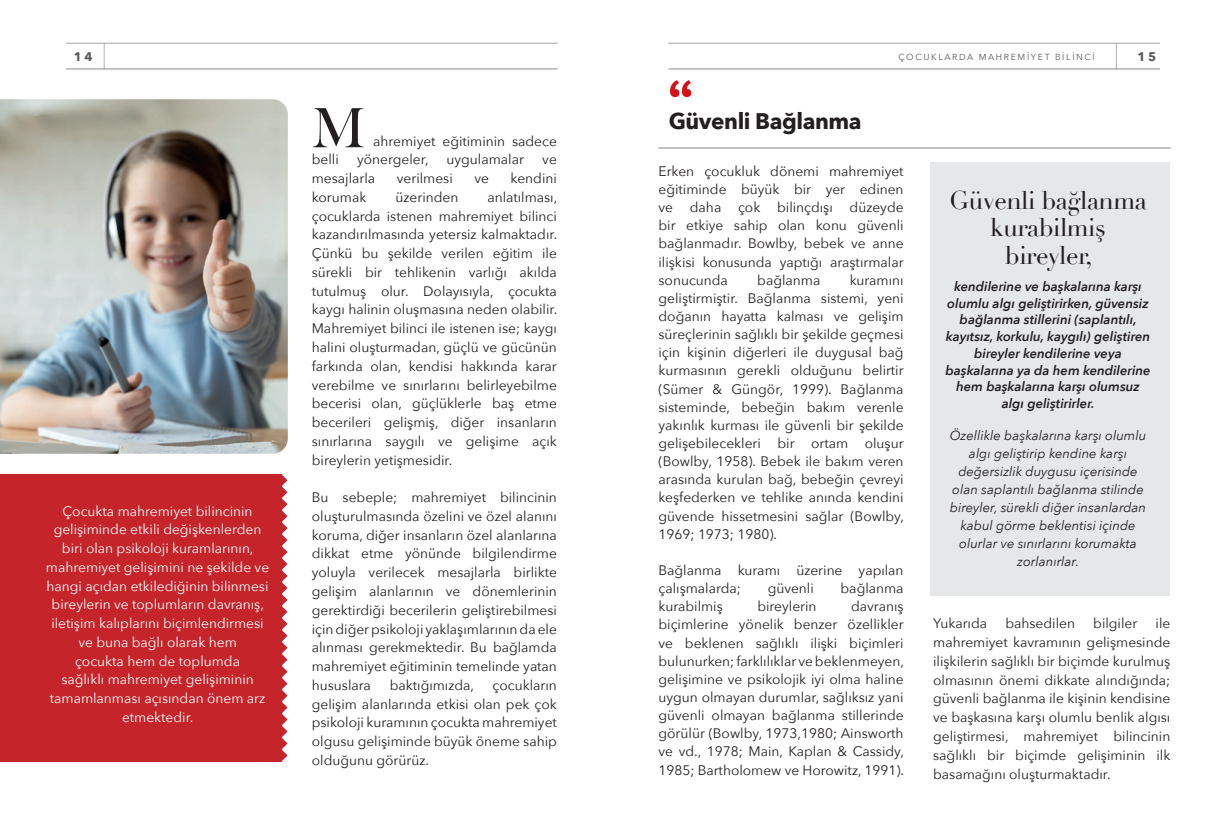
<style>
.page{position:relative;width:1226px;height:837px;background:#fff}
.page>*{position:absolute;margin:0;border:0;box-sizing:border-box;transform-origin:0 0}
.t1{font:81.25px "PT Sans";color:#db0d15}
.t2{font:500 54.25px "Big Caslon";color:#231f20}
.t3{font:25.12px/27.5px "Didot";letter-spacing:-.02em;color:#231f20;text-align:center}
.t4{font:700 22.5px "Avenir Next";letter-spacing:-.02em;color:#231f20}
.t5{font:13.75px/18.8px "Avenir Next";color:#231f20;text-align:justify}
.t6{font:13.75px/18.8px "Avenir Next";color:#fff;text-align:center}
.t7{font:italic 600 13.12px/16.8px "Avenir Next";color:#231f20;text-align:center}
.t8{font:italic 13.12px/17.9px "Avenir Next";color:#231f20;text-align:center}
.t9{font:700 12.5px "Avenir Next";color:#57585a}
.t10{font:8.75px "Avenir Next";letter-spacing:.19em;color:#57585a}
</style>
<div class="page">
<svg style="left:104px;top:43px;width:1px;height:26px"></svg>
<svg style="left:1116px;top:43px;width:1px;height:26px"></svg>
<img style="left:0;top:99px;width:288px;height:354px">
<div style="left:0;top:474px;width:282px;height:287px;background:#c4242a"></div>
<svg style="left:282px;top:475px;width:6px;height:286px"></svg>
<div style="left:930px;top:162px;width:240px;height:433px;background:#e6e7e9"></div>
<p class="t9" style="left:74px;top:46px;width:20px">14</p>
<p class="t10" style="left:898px;top:50px;width:198px">ÇOCUKLARDA MAHREMİYET BİLİNCİ</p>
<p class="t9" style="left:1138px;top:46px;width:20px">15</p>
<p class="t6" style="left:46px;top:500px;width:225px">Çocukta mahremiyet bilincinin gelişiminde etkili değişkenlerden biri olan psikoloji kuramlarının, mahremiyet gelişimini ne şekilde ve hangi açıdan etkilediğinin bilinmesi bireylerin ve toplumların davranış, iletişim kalıplarını biçimlendirmesi ve buna bağlı olarak hem<br>çocukta hem de toplumda<br>sağlıklı mahremiyet gelişiminin tamamlanması açısından önem arz etmektedir.</p>
<h2 class="t2" style="left:312px;top:83px;width:55px">M</h2>
<p class="t5" style="left:373px;top:131px;width:185px">ahremiyet eğitiminin sadece</p>
<p class="t5" style="left:312px;top:149px;width:28px">belli</p>
<p class="t5" style="left:357px;top:149px;width:73px">yönergeler,</p>
<p class="t5" style="left:447px;top:149px;width:79px">uygulamalar</p>
<p class="t5" style="left:542px;top:149px;width:16px">ve</p>
<p class="t5" style="left:312px;top:168px;width:65px">mesajlarla</p>
<p class="t5" style="left:397px;top:168px;width:57px">verilmesi</p>
<p class="t5" style="left:474px;top:168px;width:16px">ve</p>
<p class="t5" style="left:511px;top:168px;width:48px">kendini</p>
<p class="t5" style="left:312px;top:187px;width:56px">korumak</p>
<p class="t5" style="left:395px;top:187px;width:64px">üzerinden</p>
<p class="t5" style="left:312px;top:187px;width:247px;text-indent:176px">anlatılması, çocuklarda istenen mahremiyet bilinci kazandırılmasında yetersiz kalmaktadır.<br>Çünkü bu şekilde verilen eğitim ile sürekli bir tehlikenin varlığı akılda tutulmuş olur. Dolayısıyla, çocukta kaygı halinin oluşmasına neden olabilir.<br>Mahremiyet bilinci ile istenen ise; kaygı halini oluşturmadan, güçlü ve gücünün farkında olan, kendisi hakkında karar verebilme ve sınırlarını belirleyebilme becerisi olan, güçlüklerle baş etme becerileri gelişmiş, diğer insanların sınırlarına saygılı ve gelişime açık bireylerin yetişmesidir.</p>
<p class="t5" style="left:312px;top:487px;width:247px">Bu sebeple; mahremiyet bilincinin oluşturulmasında özelini ve özel alanını koruma, diğer insanların özel alanlarına dikkat etme yönünde bilgilendirme yoluyla verilecek mesajlarla birlikte gelişim alanlarının ve dönemlerinin gerektirdiği becerilerin geliştirebilmesi için diğer psikoloji yaklaşımlarının da ele alınması gerekmektedir. Bu bağlamda mahremiyet eğitiminin temelinde yatan hususlara</p>
<p class="t5" style="left:312px;top:674px;width:247px;text-indent:181px">çocukların gelişim alanlarında etkisi olan pek çok psikoloji kuramının çocukta mahremiyet olgusu gelişiminde büyük öneme sahip olduğunu görürüz.</p>
<p class="t5" style="left:390px;top:674px;width:86px">baktığımızda,</p>
<h1 class="t1" style="left:667px;top:63px;width:29px">‘‘</h1>
<h3 class="t4" style="left:669px;top:102px;width:194px">Güvenli Bağlanma</h3>
<p class="t5" style="left:659px;top:161px;width:247px;line-height:18.1px">Erken çocukluk dönemi mahremiyet eğitiminde büyük bir yer edinen ve daha çok bilinçdışı düzeyde bir etkiye sahip olan konu güvenli bağlanmadır. Bowlby, bebek ve anne ilişkisi konusunda yaptığı araştırmalar sonucunda</p>
<p class="t5" style="left:659px;top:270px;width:247px;line-height:18.1px;text-indent:191px">kuramını geliştirmiştir. Bağlanma sistemi, yeni doğanın hayatta kalması ve gelişim süreçlerinin sağlıklı bir şekilde geçmesi için kişinin diğerleri ile duygusal bağ kurmasının gerekli olduğunu belirtir (Sümer &amp; Güngör, 1999). Bağlanma sisteminde, bebeğin bakım verenle yakınlık kurması ile güvenli bir şekilde gelişebilecekleri bir ortam oluşur (Bowlby, 1958). Bebek ile bakım veren arasında kurulan bağ, bebeğin çevreyi keşfederken ve tehlike anında kendini güvende hissetmesini sağlar (Bowlby, 1969; 1973; 1980).</p>
<p class="t5" style="left:659px;top:560px;width:247px;line-height:18.1px">Bağlanma kuramı üzerine yapılan çalışmalarda;</p>
<p class="t5" style="left:757px;top:270px;width:65px">bağlanma</p>
<p class="t5" style="left:768px;top:578px;width:48px">güvenli</p>
<p class="t5" style="left:841px;top:578px;width:65px">bağlanma</p>
<p class="t5" style="left:659px;top:596px;width:247px;line-height:18.1px;text-indent:193px">davranış biçimlerine yönelik benzer özellikler ve beklenen sağlıklı ilişki biçimleri bulunurken; farklılıklar ve beklenmeyen, gelişimine ve psikolojik iyi olma haline uygun olmayan durumlar, sağlıksız yani güvenli olmayan bağlanma stillerinde görülür (Bowlby, 1973,1980; Ainsworth ve vd., 1978; Main, Kaplan &amp; Cassidy, 1985; Bartholomew ve Horowitz, 1991).</p>
<p class="t5" style="left:659px;top:596px;width:66px">kurabilmiş</p>
<p class="t5" style="left:757px;top:596px;width:61px">bireylerin</p>
<h3 class="t3" style="left:949px;top:187px;width:199px">Güvenli bağlanma kurabilmiş bireyler,</h3>
<p class="t7" style="left:945px;top:277px;width:207px">kendilerine ve başkalarına karşı olumlu algı geliştirirken, güvensiz bağlanma stillerini (saplantılı, kayıtsız, korkulu, kaygılı) geliştiren bireyler kendilerine veya başkalarına ya da hem kendilerine hem başkalarına karşı olumsuz algı geliştirirler.</p>
<p class="t8" style="left:950px;top:425px;width:198px">Özellikle başkalarına karşı olumlu algı geliştirip kendine karşı değersizlik duygusu içerisinde olan saplantılı bağlanma stilinde bireyler, sürekli diğer insanlardan kabul görme beklentisi içinde olurlar ve sınırlarını korumakta zorlanırlar.</p>
<p class="t5" style="left:933px;top:613px;width:55px">Yukarıda</p>
<p class="t5" style="left:1005px;top:613px;width:71px">bahsedilen</p>
<p class="t5" style="left:1093px;top:613px;width:46px">bilgiler</p>
<p class="t5" style="left:933px;top:613px;width:239px;text-indent:222px">ile mahremiyet kavramının gelişmesinde ilişkilerin sağlıklı bir biçimde kurulmuş olmasının önemi dikkate alındığında; güvenli bağlanma ile kişinin kendisine ve başkasına karşı olumlu benlik algısı geliştirmesi, mahremiyet bilincinin sağlıklı bir biçimde gelişiminin ilk basamağını oluşturmaktadır.</p>
</div>
